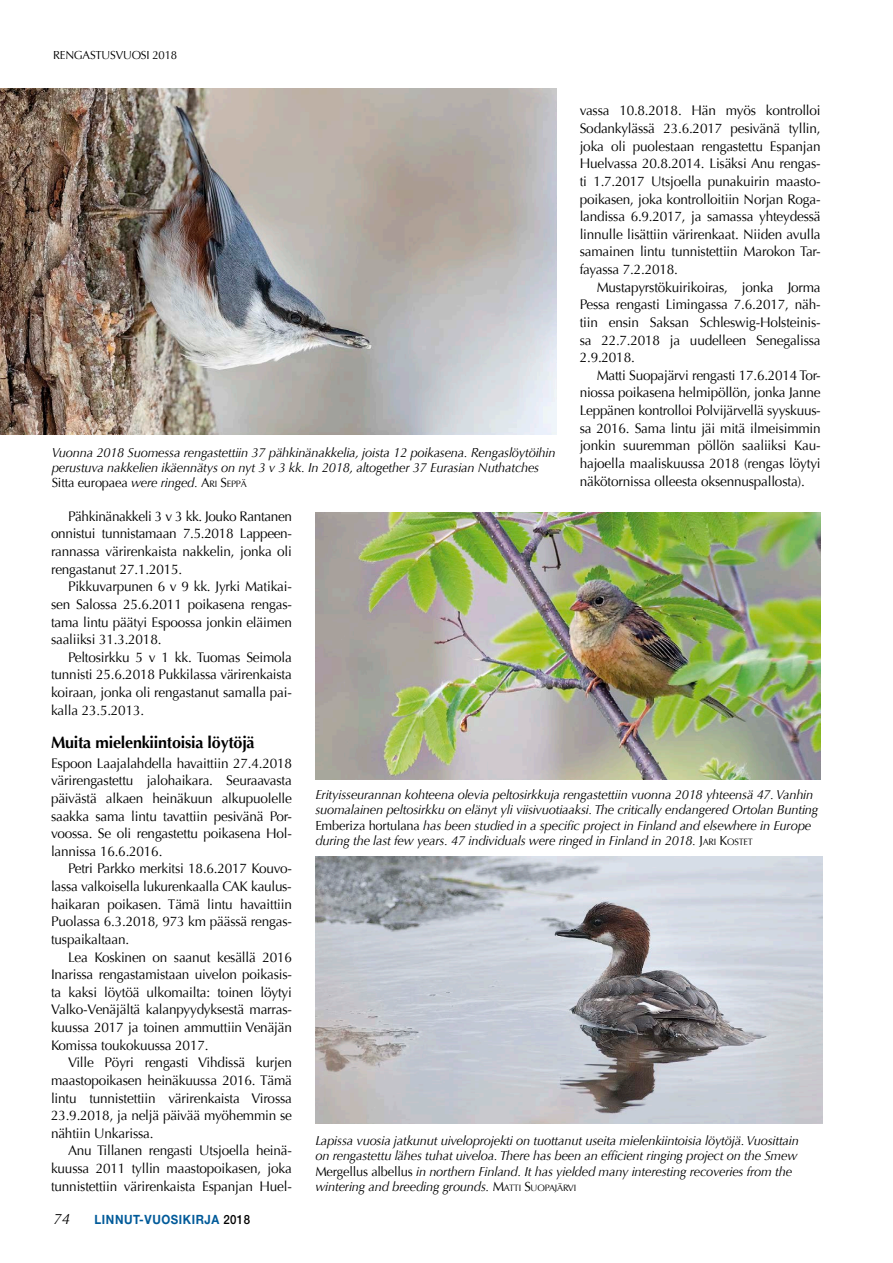
<style>
.page{position:relative;width:893px;height:1263px;background:#fff}
.page>*{position:absolute;margin:0;border:0;box-sizing:border-box;transform-origin:0 0}
.t1{font:700 16.5px "Optima";letter-spacing:-.015em;color:#000}
.t2{font:italic 15px "Optima";color:#000}
.t3{font:13.8px/17.7px "Optima";letter-spacing:-.015em;color:#000;text-align:justify}
.t4{font:italic 13.2px/15.3px "Optima";letter-spacing:-.015em;color:#000}
.t5{font:700 12.75px "Helvetica Neue";letter-spacing:.05em;color:#005a99;scale:.9 1}
.t6{font:11.7px "Optima";letter-spacing:-.02em;color:#000}
.s1{font-style:normal}
.s2{font-style:normal;font-size:9.15px}
.s3{font-weight:500;color:#000}
</style>
<div class="page">
<img style="left:315px;top:512px;width:506px;height:267px">
<img style="left:0;top:88px;width:556px;height:346px">
<img style="left:315px;top:856px;width:508px;height:268px">
<p class="t6" style="left:53px;top:49px;width:125px">RENGASTUSVUOSI 2018</p>
<p class="t4" style="left:52px;top:444px;width:505px">Vuonna 2018 Suomessa rengastettiin 37 pähkinänakkelia, joista 12 poikasena. Rengaslöytöihin perustuva nakkelien ikäennätys on nyt 3 v 3 kk. In 2018, altogether 37 Eurasian Nuthatches<br><span class="s1">Sitta europaea</span> were ringed. <span class="s1">A</span><span class="s2">RI</span> <span class="s1">S</span><span class="s2">EPPÄ</span></p>
<p class="t3" style="left:580px;top:102px;width:242px">vassa 10.8.2018. Hän myös kontrolloi Sodankylässä 23.6.2017 pesivänä tyllin, joka oli puolestaan rengastettu Espanjan Huelvassa 20.8.2014. Lisäksi Anu rengas&shy;ti 1.7.2017 Utsjoella punakuirin maasto&shy;poikasen, joka kontrolloitiin Norjan Roga&shy;landissa 6.9.2017, ja samassa yhteydessä linnulle lisättiin värirenkaat. Niiden avulla samainen lintu tunnistettiin Marokon Tar&shy;fayassa 7.2.2018.</p>
<p class="t3" style="left:580px;top:278px;width:242px;text-indent:17px">Mustapyrstökuirikoiras, jonka Jorma Pessa rengasti Limingassa 7.6.2017, näh&shy;tiin ensin Saksan Schleswig-Holsteinis&shy;sa 22.7.2018 ja uudelleen Senegalissa 2.9.2018.</p>
<p class="t3" style="left:580px;top:366px;width:242px;text-indent:17px">Matti Suopajärvi rengasti 17.6.2014 Tor&shy;niossa poikasena helmipöllön, jonka Janne Leppänen kontrolloi Polvijärvellä syyskuus&shy;sa 2016. Sama lintu jäi mitä ilmeisimmin jonkin suuremman pöllön saaliiksi Kau&shy;hajoella maaliskuussa 2018 (rengas löytyi näkötornissa olleesta oksennuspallosta).</p>
<p class="t3" style="left:51px;top:508px;width:242px;text-indent:17px">Pähkinänakkeli 3 v 3 kk. Jouko Rantanen onnistui tunnistamaan 7.5.2018 Lappeen&shy;rannassa värirenkaista nakkelin, jonka oli rengastanut 27.1.2015.</p>
<p class="t3" style="left:51px;top:578px;width:242px;text-indent:17px">Pikkuvarpunen 6 v 9 kk. Jyrki Matikai&shy;sen Salossa 25.6.2011 poikasena rengas&shy;tama lintu päätyi Espoossa jonkin eläimen saaliiksi 31.3.2018.</p>
<p class="t3" style="left:51px;top:648px;width:242px;text-indent:17px">Peltosirkku 5 v 1 kk. Tuomas Seimola tunnisti 25.6.2018 Pukkilassa värirenkaista koiraan, jonka oli rengastanut samalla pai&shy;kalla 23.5.2013.</p>
<p class="t1" style="left:51px;top:732px;width:205px">Muita mielenkiintoisia löytöjä</p>
<p class="t3" style="left:51px;top:754px;width:242px">Espoon Laajalahdella havaittiin 27.4.2018 värirengastettu jalohaikara. Seuraavasta päivästä alkaen heinäkuun alkupuolelle saakka sama lintu tavattiin pesivänä Por&shy;voossa. Se oli rengastettu poikasena Hol&shy;lannissa 16.6.2016.</p>
<p class="t3" style="left:51px;top:860px;width:242px;text-indent:17px">Petri Parkko merkitsi 18.6.2017 Kouvo&shy;lassa valkoisella lukurenkaalla CAK kaulus&shy;haikaran poikasen. Tämä lintu havaittiin Puolassa 6.3.2018, 973 km päässä rengas&shy;tuspaikaltaan.</p>
<p class="t3" style="left:51px;top:948px;width:242px;text-indent:17px">Lea Koskinen on saanut kesällä 2016<br>Inarissa rengastamistaan uivelon poikasis&shy;ta kaksi löytöä ulkomailta: toinen löytyi Valko-Venäjältä kalanpyydyksestä marras&shy;kuussa 2017 ja toinen ammuttiin Venäjän Komissa toukokuussa 2017.</p>
<p class="t3" style="left:51px;top:1054px;width:242px;text-indent:17px">Ville Pöyri rengasti Vihdissä kurjen maastopoikasen heinäkuussa 2016. Tämä lintu tunnistettiin värirenkaista Virossa 23.9.2018, ja neljä päivää myöhemmin se nähtiin Unkarissa.</p>
<p class="t3" style="left:51px;top:1142px;width:242px;text-indent:17px">Anu Tillanen rengasti Utsjoella heinä&shy;kuussa 2011 tyllin maastopoikasen, joka tunnistettiin värirenkaista Espanjan Huel-</p>
<p class="t2" style="left:53px;top:1210px;width:18px">74</p>
<p class="t5" style="left:95px;top:1211px;width:174px">LINNUT-VUOSIKIRJA <span class="s3">2018</span></p>
<p class="t4" style="left:315px;top:787px;width:504px">Erityisseurannan kohteena olevia peltosirkkuja rengastettiin vuonna 2018 yhteensä 47. Vanhin suomalainen peltosirkku on elänyt yli viisivuotiaaksi. The critically endangered Ortolan Bunting <span class="s1">Emberiza hortulana</span> has been studied in a specific project in Finland and elsewhere in Europe during the last few years. 47 individuals were ringed in Finland in 2018. <span class="s1">J</span><span class="s2">ARI</span> <span class="s1">K</span><span class="s2">OSTET</span></p>
<p class="t4" style="left:315px;top:1133px;width:485px">Lapissa vuosia jatkunut uiveloprojekti on tuottanut useita mielenkiintoisia löytöjä. Vuosittain on rengastettu lähes tuhat uiveloa. There has been an efficient ringing project on the Smew <span class="s1">Mergellus albellus</span> in northern Finland. It has yielded many interesting recoveries from the wintering and breeding grounds. <span class="s1">M</span><span class="s2">ATTI</span> <span class="s1">S</span><span class="s2">UOPAJÄRVI</span></p>
</div>
